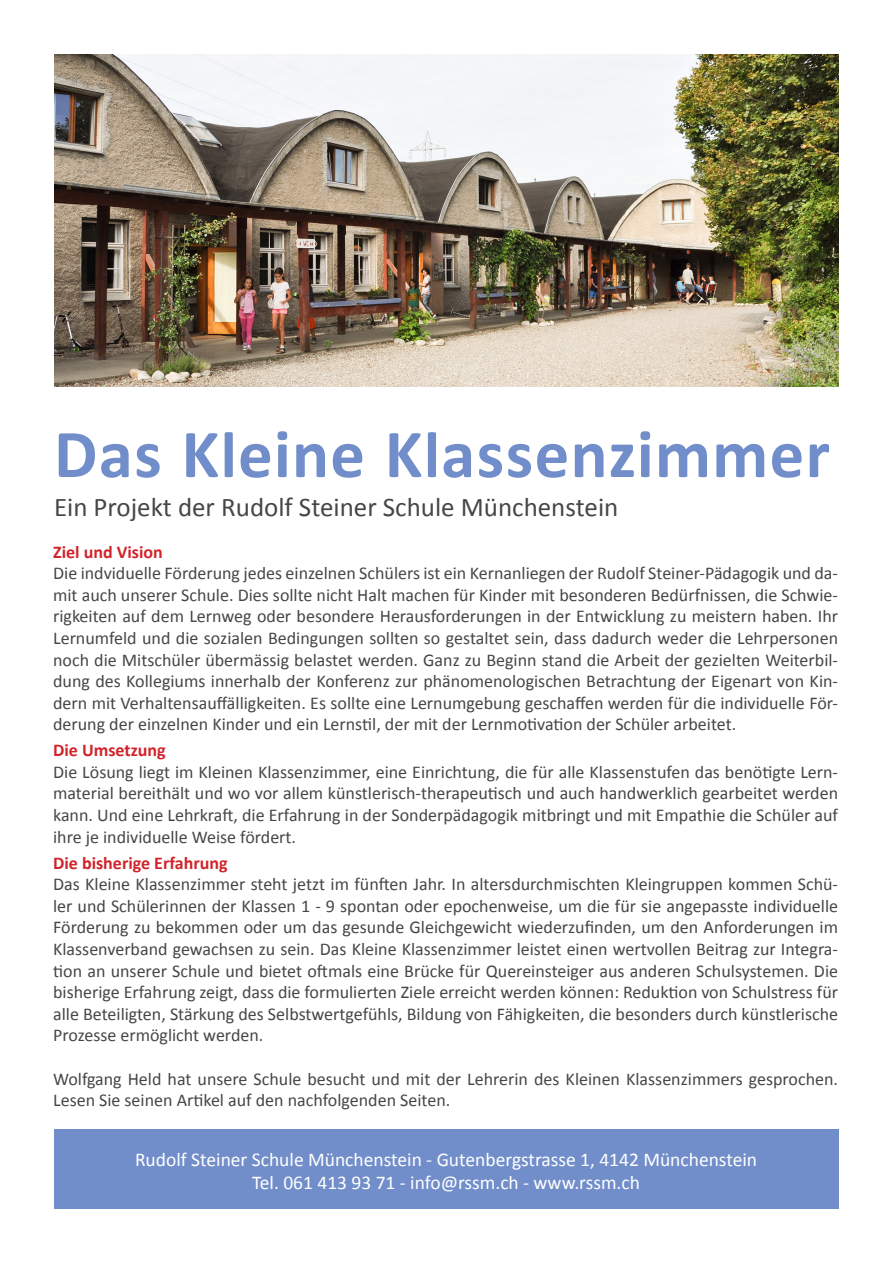
<style>
.page{position:relative;width:893px;height:1263px;background:#fff}
.page>*{position:absolute;margin:0;border:0;box-sizing:border-box;transform-origin:0 0}
.t1{font:700 69px "Calibri";letter-spacing:.02em;color:#718ecb}
.t2{font:27px "Calibri";color:#464646}
.t3{font:19.5px/23.4px "Calibri";color:#fff;text-align:center}
.t4{font:18px/21.6px "Calibri";color:#464646;text-align:justify}
.t5{font:700 18px "Calibri";color:#d1232a}
.s1{font-size:66px}
</style>
<div class="page">
<img style="left:54px;top:54px;width:785px;height:333px">
<div style="left:54px;top:1129px;width:784px;height:80px;background:#718ecb"></div>
<p class="t1" style="left:54px;top:410px;width:777px">Das K<span class="s1">l</span>eine K<span class="s1">l</span>assenzimmer</p>
<p class="t2" style="left:54px;top:490px;width:566px">Ein Projekt der Rudolf Steiner Schule Münchenstein</p>
<p class="t5" style="left:53px;top:540px;width:111px">Ziel und Vision</p>
<p class="t4" style="left:53px;top:562px;width:786px">Die indviduelle Förderung jedes einzelnen Schülers ist ein Kernanliegen der Rudolf Steiner-Pädagogik und da&shy;mit auch unserer Schule. Dies sollte nicht Halt machen für Kinder mit besonderen Bedürfnissen, die Schwie&shy;rigkeiten auf dem Lernweg oder besondere Herausforderungen in der Entwicklung zu meistern haben. Ihr Lernumfeld und die sozialen Bedingungen sollten so gestaltet sein, dass dadurch weder die Lehrpersonen noch die Mitschüler übermässig belastet werden. Ganz zu Beginn stand die Arbeit der gezielten Weiterbil&shy;dung des Kollegiums innerhalb der Konferenz zur phänomenologischen Betrachtung der Eigenart von Kin&shy;dern mit Verhaltensauffälligkeiten. Es sollte eine Lernumgebung geschaffen werden für die individuelle För&shy;derung der einzelnen Kinder und ein Lernstil, der mit der Lernmotivation der Schüler arbeitet.</p>
<p class="t5" style="left:53px;top:739px;width:114px">Die Umsetzung</p>
<p class="t4" style="left:53px;top:761px;width:786px">Die Lösung liegt im Kleinen Klassenzimmer, eine Einrichtung, die für alle Klassenstufen das benötigte Lern&shy;material bereithält und wo vor allem künstlerisch-therapeutisch und auch handwerklich gearbeitet werden kann. Und eine Lehrkraft, die Erfahrung in der Sonderpädagogik mitbringt und mit Empathie die Schüler auf ihre je individuelle Weise fördert.</p>
<p class="t5" style="left:53px;top:851px;width:176px">Die bisherige Erfahrung</p>
<p class="t4" style="left:53px;top:873px;width:786px">Das Kleine Klassenzimmer steht jetzt im fünften Jahr. In altersdurchmischten Kleingruppen kommen Schü&shy;ler und Schülerinnen der Klassen 1 - 9 spontan oder epochenweise, um die für sie angepasste individuelle Förderung zu bekommen oder um das gesunde Gleichgewicht wiederzufinden, um den Anforderungen im Klassenverband gewachsen zu sein. Das Kleine Klassenzimmer leistet einen wertvollen Beitrag zur Integra&shy;tion an unserer Schule und bietet oftmals eine Brücke für Quereinsteiger aus anderen Schulsystemen. Die bisherige Erfahrung zeigt, dass die formulierten Ziele erreicht werden können: Reduktion von Schulstress für alle Beteiligten, Stärkung des Selbstwertgefühls, Bildung von Fähigkeiten, die besonders durch künstlerische Prozesse ermöglicht werden.</p>
<p class="t4" style="left:53px;top:1068px;width:786px">Wolfgang Held hat unsere Schule besucht und mit der Lehrerin des Kleinen Klassenzimmers gesprochen.<br>Lesen Sie seinen Artikel auf den nachfolgenden Seiten.</p>
<p class="t3" style="left:135px;top:1147px;width:623px">Rudolf Steiner Schule Münchenstein - Gutenbergstrasse 1, 4142 Münchenstein<br>Tel. 061 413 93 71 - info@rssm.ch - www.rssm.ch</p>
</div>
